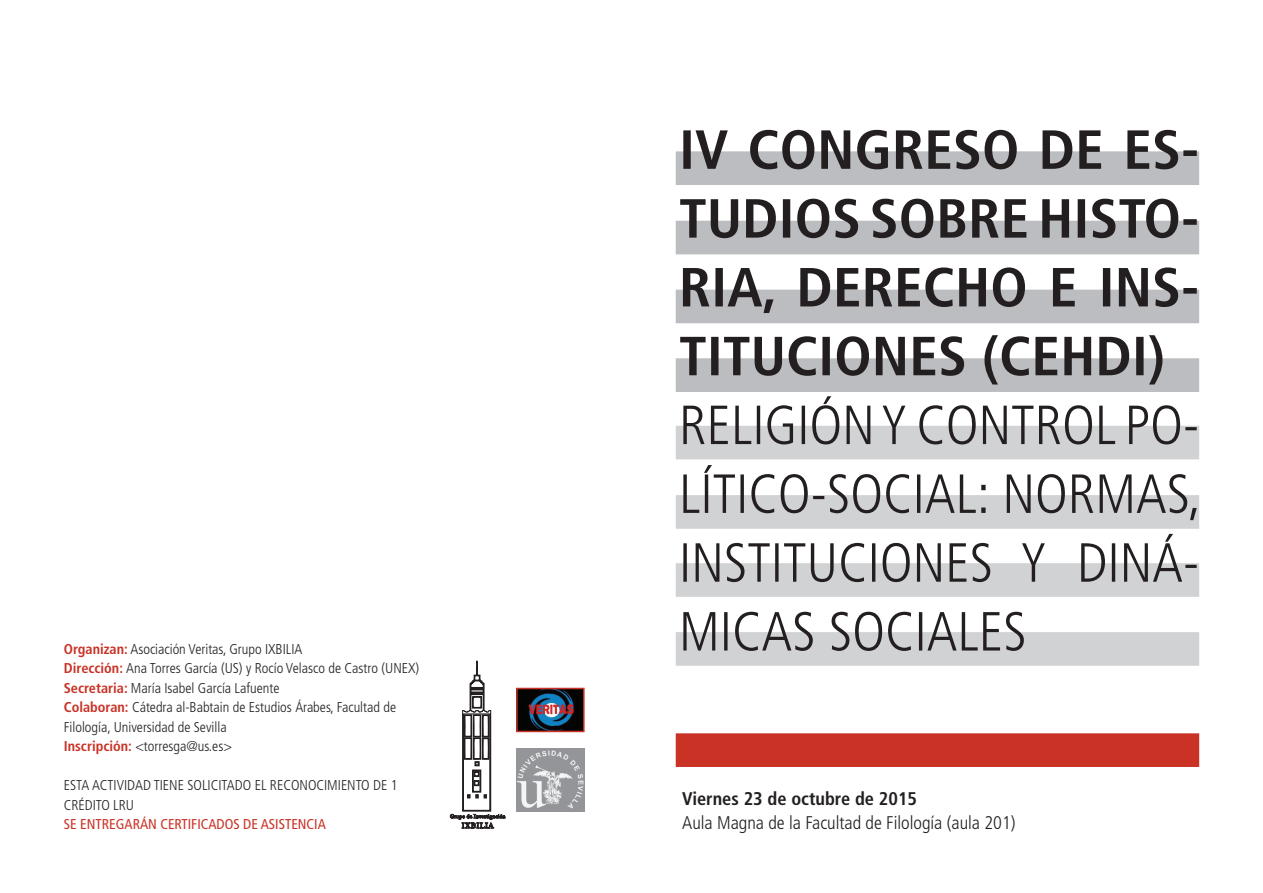
<style>
.page{position:relative;width:1263px;height:893px;background:#fff}
.page>*{position:absolute;margin:0;border:0;box-sizing:border-box;transform-origin:0 0}
.t1{font:300 condensed 18.3px "Frutiger";color:#231f20}
.t2{font:700 condensed 18.3px "Frutiger";color:#231f20}
.t3{font:300 condensed 14.25px/19.5px "Frutiger";color:#231f20}
.t4{font:condensed 14.25px "Frutiger";color:#ca3226}
.s1{font-weight:700;color:#ca3226}
</style>
<div class="page">
<img style="left:519px;top:691px;width:63px;height:38px">
<div style="left:516px;top:688px;width:69px;height:44px;border:2px solid #ca3226"></div>
<div style="left:676px;top:632px;width:523px;height:34px;background:#d1d2d4"></div>
<div style="left:676px;top:563px;width:523px;height:34px;background:#d1d2d4"></div>
<div style="left:676px;top:495px;width:523px;height:34px;background:#d1d2d4"></div>
<div style="left:676px;top:426px;width:523px;height:33px;background:#d1d2d4"></div>
<div style="left:676px;top:358px;width:523px;height:34px;background:#bcbdc0"></div>
<div style="left:676px;top:290px;width:523px;height:33px;background:#bcbdc0"></div>
<div style="left:676px;top:221px;width:523px;height:33px;background:#bcbdc0"></div>
<div style="left:676px;top:151px;width:523px;height:34px;background:#bcbdc0"></div>
<svg style="left:683px;top:612px;width:341px;height:39px"></svg>
<svg style="left:683px;top:534px;width:514px;height:48px"></svg>
<svg style="left:683px;top:465px;width:514px;height:55px"></svg>
<svg style="left:683px;top:396px;width:514px;height:48px"></svg>
<svg style="left:680px;top:335px;width:482px;height:49px"></svg>
<svg style="left:683px;top:267px;width:514px;height:46px"></svg>
<svg style="left:680px;top:199px;width:517px;height:39px"></svg>
<svg style="left:683px;top:130px;width:514px;height:39px"></svg>
<div style="left:676px;top:733px;width:523px;height:34px;background:#ca3226"></div>
<svg style="left:449px;top:661px;width:57px;height:168px"></svg>
<img style="left:516px;top:748px;width:69px;height:64px">
<p class="t3" style="left:64px;top:639px;width:357px"><span class="s1">Organizan:</span> Asociación Veritas, Grupo IXBILIA<br><span class="s1">Dirección:</span> Ana Torres García (US) y Rocío Velasco de Castro (UNEX)<br><span class="s1">Secretaria:</span> María Isabel García Lafuente<br><span class="s1">Colaboran:</span> Cátedra al-Babtain de Estudios Árabes, Facultad de Filología, Universidad de Sevilla<br><span class="s1">Inscripción:</span> &lt;torresga@us.es&gt;</p>
<p class="t3" style="left:64px;top:776px;width:335px">ESTA ACTIVIDAD TIENE SOLICITADO EL RECONOCIMIENTO DE 1<br>CRÉDITO LRU</p>
<p class="t4" style="left:64px;top:816px;width:264px">SE ENTREGARÁN CERTIFICADOS DE ASISTENCIA</p>
<p class="t2" style="left:682px;top:787px;width:236px">Viernes 23 de octubre de 2015</p>
<p class="t1" style="left:682px;top:812px;width:335px">Aula Magna de la Facultad de Filología (aula 201)</p>
</div>
